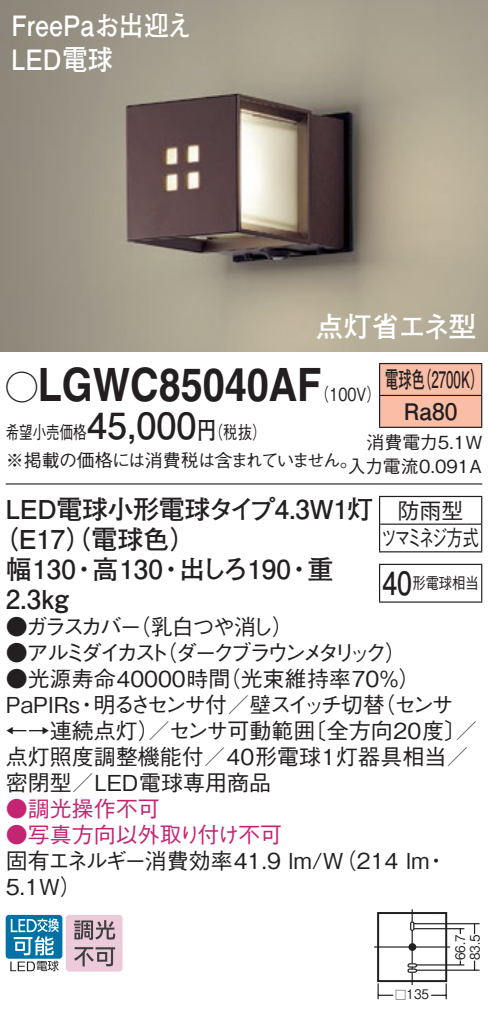
<style>
.page{position:relative;width:488px;height:1016px;background:#fff}
.page>*{position:absolute;margin:0;border:0;box-sizing:border-box;transform-origin:0 0}
.t1{font:700 46px "Helvetica LT Std";color:#231f20;scale:.86 1}
.t2{font:700 28px/34px "Futo Go B101 Pro";color:#fff;scale:.9 1}
.t3{font:700 28px "Futo Go B101 Pro";color:#fff}
.t4{font:700 26px "Futo Go B101 Pro";letter-spacing:-.015em;color:#231f20}
.t5{font:700 22.8px/32px "Futo Go B101 Pro";color:#231f20;text-align:center;scale:.58 1}
.t6{font:500 22px/26px "Gothic BBB Pro";color:#231f20}
.t7{font:500 22px "Gothic BBB Pro";letter-spacing:-.205em;color:#231f20}
.t8{font:500 22px "Gothic BBB Pro";color:#c42573}
.t9{font:500 22px "Gothic BBB Pro";letter-spacing:-.11em;color:#231f20}
.t10{font:500 22px/27.6px "Gothic BBB Pro";letter-spacing:-.105em;color:#231f20;text-align:center}
.t11{font:500 18px/28px "Gothic BBB Pro";letter-spacing:-.035em;color:#231f20;scale:.75 1}
.t12{font:500 18px/24px "Gothic BBB Pro";color:#231f20;text-align:right}
.t13{font:500 18px "Gothic BBB Pro";color:#231f20;scale:.8 1}
.t14{font:500 16px "Gothic BBB Pro";color:#231f20;scale:.83 1}
.t15{font:500 13.2px/14.8px "Gothic BBB Pro";color:#231f20;scale:.9 1}
.s1{font-family:"Ford Classification 1";font-weight:400;font-size:32px}
.s2{font-family:"Futo Go B101 Pro";font-weight:700;font-size:36px}
.s3{font-family:"Futo Go B101 Pro";font-weight:700;font-size:24px}
.s4{font-family:"Futo Go B101 Pro";font-weight:700;font-size:32px}
.s5{font-size:11.2px}
</style>
<div class="page">
<img style="left:0;top:0;width:488px;height:351px">
<div style="left:380px;top:364px;width:101px;height:62px;background:#fabda6"></div>
<hr style="left:379px;top:363px;width:103px;height:1px;background:#231f20">
<hr style="left:379px;top:364px;width:1px;height:31px;background:#231f20">
<hr style="left:481px;top:364px;width:1px;height:31px;background:#231f20">
<hr style="left:379px;top:395px;width:103px;height:1px;background:#231f20">
<hr style="left:379px;top:396px;width:1px;height:31px;background:#231f20">
<hr style="left:481px;top:396px;width:1px;height:31px;background:#231f20">
<hr style="left:379px;top:426px;width:103px;height:2px;background:#231f20">
<hr style="left:6px;top:483px;width:476px;height:1px;background:#231f20">
<svg style="left:379px;top:497px;width:1px;height:54px"></svg>
<hr style="left:379px;top:496px;width:103px;height:1px;background:#231f20">
<hr style="left:380px;top:523px;width:101px;height:2px;background:#231f20">
<svg style="left:481px;top:497px;width:1px;height:54px"></svg>
<hr style="left:379px;top:551px;width:103px;height:1px;background:#231f20">
<hr style="left:379px;top:565px;width:1px;height:36px;background:#231f20">
<hr style="left:379px;top:564px;width:103px;height:1px;background:#231f20">
<hr style="left:481px;top:565px;width:1px;height:36px;background:#231f20">
<hr style="left:379px;top:601px;width:103px;height:2px;background:#231f20">
<div style="left:407px;top:963px;width:10px;height:4px;border:1px solid #231f20;border-radius:2px"></div>
<div style="left:410px;top:921px;width:4px;height:10px;border:1px solid #231f20;border-radius:2px"></div>
<div style="left:407px;top:968px;width:10px;height:4px;border:1px solid #231f20;border-radius:2px"></div>
<hr style="left:374px;top:946px;width:76px;height:1px;background:#231f20">
<hr style="left:411px;top:930px;width:1px;height:33px;background:#231f20">
<div style="left:408px;top:943px;width:8px;height:8px;background:#231f20;border-radius:50%"></div>
<hr style="left:413px;top:923px;width:66px;height:1px;background:#231f20">
<hr style="left:414px;top:928px;width:50px;height:1px;background:#231f20">
<hr style="left:416px;top:969px;width:63px;height:2px;background:#231f20">
<hr style="left:416px;top:964px;width:48px;height:1px;background:#231f20">
<svg style="left:473px;top:960px;width:2px;height:10px"></svg>
<svg style="left:473px;top:924px;width:2px;height:10px"></svg>
<svg style="left:411px;top:967px;width:1px;height:18px"></svg>
<div style="left:377px;top:912px;width:70px;height:70px;border:2px solid #231f20"></div>
<svg style="left:377px;top:983px;width:16px;height:16px"></svg>
<svg style="left:431px;top:983px;width:15px;height:16px"></svg>
<div style="left:6px;top:915px;width:56px;height:43px;background:#0071a5;border-radius:3px"></div>
<svg style="left:10px;top:918px;width:49px;height:53px"></svg>
<svg style="left:66px;top:915px;width:56px;height:56px;background:#c8adb9"></svg>
<p class="t2" style="left:11px;top:5px;width:202px">FreePaお出迎え<br>LED電球</p>
<p class="t3" style="left:315px;top:304px;width:162px">点灯省エネ型</p>
<h1 class="t1" style="left:6px;top:357px;width:368px"><span class="s1">A</span>LGWC85040AF</h1>
<p class="t5" style="left:385px;top:360px;width:171px">電球色（2700K）<br>Ra80</p>
<p class="t12" style="left:347px;top:428px;width:136px">消費電力5.1W入力電流0.091A</p>
<p class="t4" style="left:6px;top:488px;width:369px">LED電球小形電球タイプ4.3W1灯</p>
<p class="t4" style="left:-8px;top:518px;width:206px">（E17（）電球色）</p>
<p class="t4" style="left:6px;top:548px;width:329px">幅130・高130・出しろ190・重</p>
<p class="t4" style="left:6px;top:578px;width:65px">2.3kg</p>
<p class="t9" style="left:6px;top:609px;width:289px">●ガラスカバー（乳白つや消し）</p>
<p class="t7" style="left:6px;top:635px;width:402px">●アルミダイカスト（ダークブラウンメタリック）</p>
<p class="t6" style="left:6px;top:663px;width:473px">●光源寿命40000時間（光束維持率70％）<br>PaPIRs・明るさセンサ付／壁スイッチ切替（センサ←→連続点灯）／センサ可動範囲〔全方向20度〕／点灯照度調整機能付／40形電球1灯器具相当／密閉型／LED電球専用商品</p>
<p class="t8" style="left:6px;top:791px;width:155px">●調光操作不可</p>
<p class="t8" style="left:6px;top:817px;width:278px">●写真方向以外取り付け不可</p>
<p class="t6" style="left:6px;top:845px;width:443px">固有エネルギー消費効率41.9 lm/W（214 lm・<br>5.1W）</p>
<p class="t13" style="left:315px;top:380px;width:84px">（100V）</p>
<p class="t11" style="left:6px;top:416px;width:471px">希望小売価格<span class="s2">45,000</span><span class="s3">円</span>（税抜）<br>※掲載の価格には消費税は含まれていません。</p>
<p class="t10" style="left:381px;top:494px;width:99px">防雨型<br>ツマミネジ方式</p>
<p class="t14" style="left:382px;top:570px;width:118px"><span class="s4">40</span>形電球相当</p>
<p class="t15" style="left:395px;top:984px;width:39px"><span class="s5">□</span>135</p>
<p class="t15" style="left:451px;top:960px;width:30px;rotate:-90deg">66.7<br>83.5</p>
</div>
